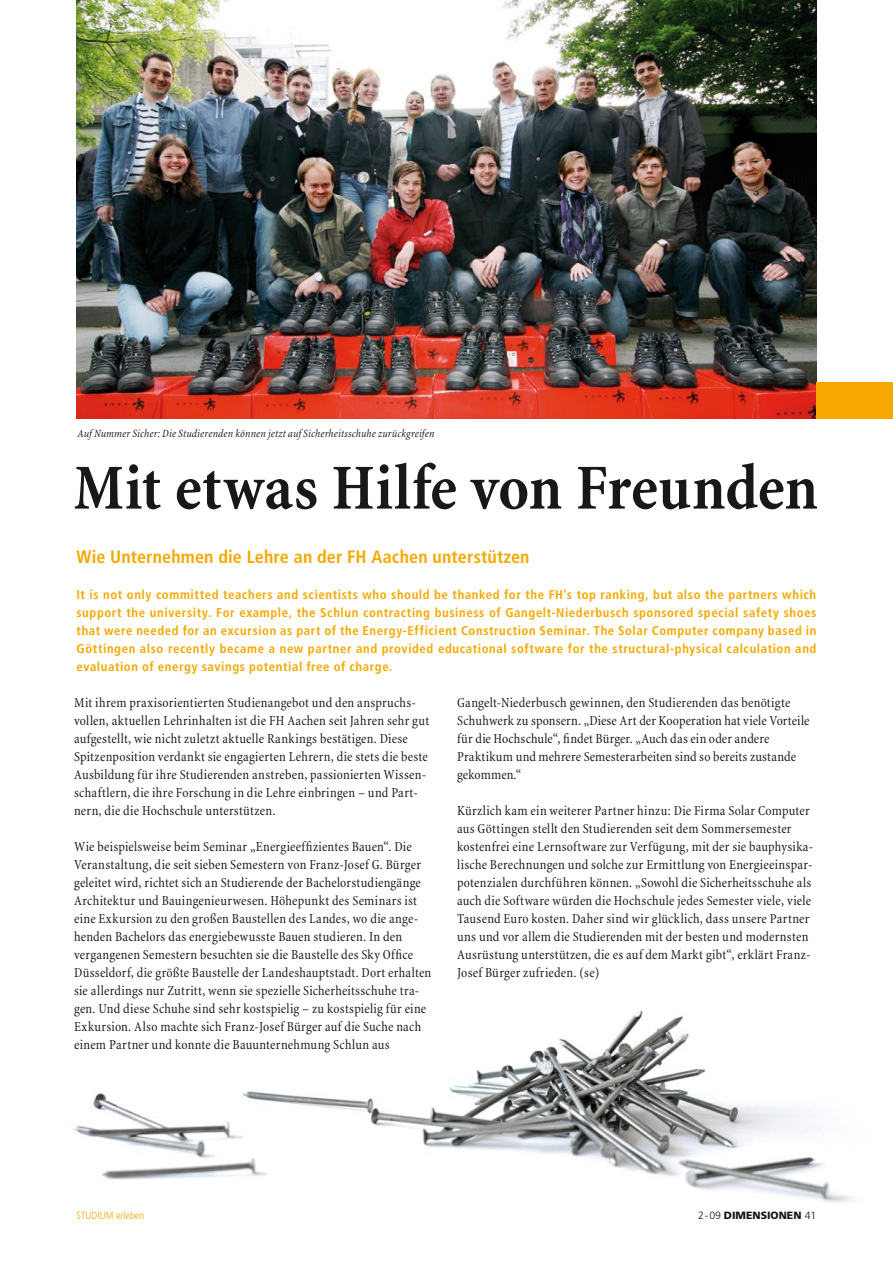
<style>
.page{position:relative;width:893px;height:1263px;background:#fff}
.page>*{position:absolute;margin:0;border:0;box-sizing:border-box;transform-origin:0 0}
.t1{font:700 condensed 65.25px "Minion";color:#1a171b}
.t2{font:700 condensed 18px "Frutiger";letter-spacing:.01em;color:#f6a800}
.t3{font:condensed 13.95px/18px "Minion";letter-spacing:.015em;color:#1a171b}
.t4{font:700 condensed 12.75px/18px "Frutiger";letter-spacing:.045em;color:#f6a800;text-align:justify}
.t5{font:italic condensed 11.25px "Minion";letter-spacing:.015em;color:#1a171b}
.t6{font:900 10.5px "Frutiger";color:#1a171b}
.t7{font:300 condensed 10.5px "Frutiger";color:#f6a800}
.s1{font-weight:300}
</style>
<div class="page">
<img style="left:77px;top:0;width:739px;height:419px">
<img style="left:73px;top:1010px;width:780px;height:193px">
<div style="left:816px;top:383px;width:77px;height:36px;background:#f6a800"></div>
<p class="t5" style="left:77px;top:427px;width:359px">Auf Nummer Sicher: Die Studierenden können jetzt auf Sicherheitsschuhe zurückgreifen</p>
<h1 class="t1" style="left:73px;top:452px;width:746px">Mit etwas Hilfe von Freunden</h1>
<p class="t2" style="left:77px;top:546px;width:454px">Wie Unternehmen die Lehre an der FH Aachen unterstützen</p>
<p class="t4" style="left:77px;top:585px;width:741px">It is not only committed teachers and scientists who should be thanked for the FH’s top ranking, but also the partners which support the university. For example, the Schlun contracting business of Gangelt-Niederbusch sponsored special safety shoes that were needed for an excursion as part of the Energy-Efficient Construction Seminar. The Solar Computer company based in Göttingen also recently became a new partner and provided educational software for the structural-physical calculation and evaluation of energy savings potential free of charge.</p>
<p class="t3" style="left:74px;top:693px;width:357px">Mit ihrem praxisorientierten Studienangebot und den anspruchs&shy;vollen, aktuellen Lehrinhalten ist die FH Aachen seit Jahren sehr gut aufgestellt, wie nicht zuletzt aktuelle Rankings bestätigen. Diese Spitzenposition verdankt sie engagierten Lehrern, die stets die beste Ausbildung für ihre Studierenden anstreben, passionierten Wissen&shy;schaftlern, die ihre Forschung in die Lehre einbringen – und Part&shy;nern, die die Hochschule unterstützen.</p>
<p class="t3" style="left:74px;top:837px;width:359px">Wie beispielsweise beim Seminar „Energieeffizientes Bauen“. Die Veranstaltung, die seit sieben Semestern von Franz-Josef G. Bürger geleitet wird, richtet sich an Studierende der Bachelorstudiengänge Architektur und Bauingenieurwesen. Höhepunkt des Seminars ist eine Exkursion zu den großen Baustellen des Landes, wo die ange&shy;henden Bachelors das energiebewusste Bauen studieren. In den vergangenen Semestern besuchten sie die Baustelle des Sky Office Düsseldorf, die größte Baustelle der Landeshauptstadt. Dort erhalten sie allerdings nur Zutritt, wenn sie spezielle Sicherheitsschuhe tra&shy;gen. Und diese Schuhe sind sehr kostspielig – zu kostspielig für eine Exkursion. Also machte sich Franz-Josef Bürger auf die Suche nach einem Partner und konnte die Bauunternehmung Schlun aus</p>
<p class="t3" style="left:457px;top:693px;width:354px">Gangelt-Niederbusch gewinnen, den Studierenden das benötigte Schuhwerk zu sponsern. „Diese Art der Kooperation hat viele Vorteile für die Hochschule“, findet Bürger. „Auch das ein oder andere Praktikum und mehrere Semesterarbeiten sind so bereits zustande gekommen.“</p>
<p class="t3" style="left:457px;top:801px;width:358px">Kürzlich kam ein weiterer Partner hinzu: Die Firma Solar Computer aus Göttingen stellt den Studierenden seit dem Sommersemester kostenfrei eine Lernsoftware zur Verfügung, mit der sie bauphysika&shy;lische Berechnungen und solche zur Ermittlung von Energieeinspar&shy;potenzialen durchführen können. „Sowohl die Sicherheitsschuhe als auch die Software würden die Hochschule jedes Semester viele, viele Tausend Euro kosten. Daher sind wir glücklich, dass unsere Partner uns und vor allem die Studierenden mit der besten und modernsten Ausrüstung unterstützen, die es auf dem Markt gibt“, erklärt Franz-Josef Bürger zufrieden. (se)</p>
<p class="t7" style="left:77px;top:1209px;width:69px">STUDIUM erleben</p>
<p class="t6" style="left:698px;top:1209px;width:120px"><span class="s1">2-09</span> DIMENSIONEN <span class="s1">41</span></p>
</div>
